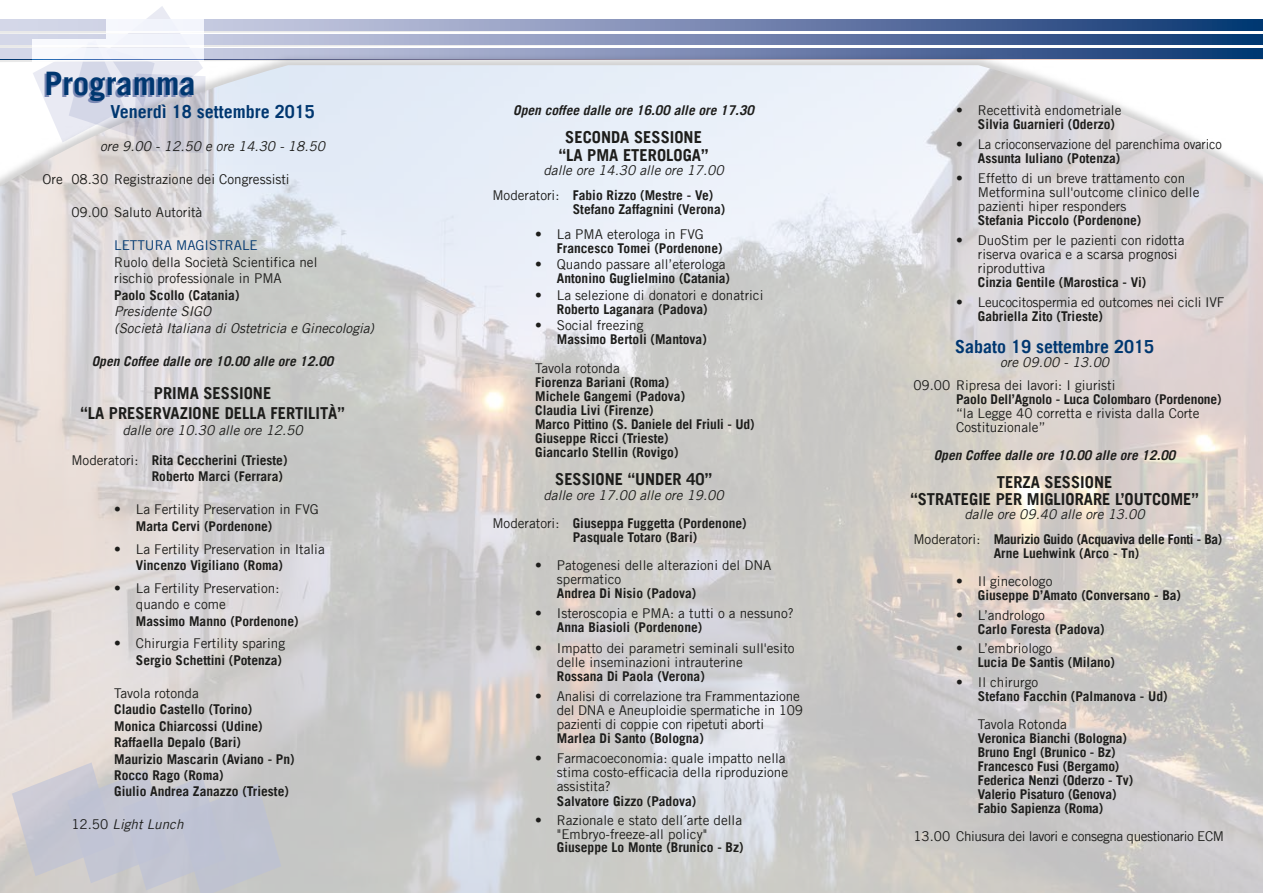
<style>
.page{position:relative;width:1263px;height:893px;background:#fff}
.page>*{position:absolute;margin:0;border:0;box-sizing:border-box;transform-origin:0 0}
.t1{font:700 32.4px "Trade Gothic LT";color:#003770}
.t2{font:700 18px "Trade Gothic LT";color:#003770}
.t3{font:700 16.5px/19.5px "Trade Gothic LT";color:#1d1d1b;text-align:center}
.t4{font:700 13.5px/16.5px "Trade Gothic LT";color:#1d1d1b}
.t5{font:13.5px/14.1px "Trade Gothic LT";color:#1d1d1b}
.t6{font:italic 13.5px/16.5px "Trade Gothic LT";color:#1d1d1b}
.t7{font:italic 700 13.5px "Trade Gothic LT";color:#1d1d1b}
.t8{font:700 13.5px/24.9px "Trade Gothic LT";letter-spacing:-.02em;color:#1d1d1b}
.t9{font:13.5px "Trade Gothic LT";letter-spacing:-.03em;color:#1d1d1b}
.t10{font:13.5px "Trade Gothic LT";letter-spacing:-.02em;color:#1d1d1b}
.t11{font:13.5px "Trade Gothic LT";color:#003770}
.s1{font-weight:400}
.s2{font-style:normal}
.s3{font-weight:700;font-style:normal}
.s4{font-weight:400;font-style:italic}
</style>
<div class="page">
<img style="left:0;top:6px;width:1263px;height:59px">
<img style="left:0;top:65px;width:1263px;height:828px">
<svg style="left:12px;top:762px;width:269px;height:131px;background:#c6c7d0"></svg>
<h1 class="t1" style="left:44px;top:64px;width:153px">Programma</h1>
<h2 class="t2" style="left:110px;top:101px;width:206px">Venerdì 18 settembre 2015</h2>
<p class="t6" style="left:100px;top:138px;width:226px">ore 9.00 - 12.50 e ore 14.30 - 18.50</p>
<p class="t5" style="left:43px;top:172px;width:249px">Ore 08.30 Registrazione dei Congressisti</p>
<p class="t5" style="left:71px;top:205px;width:132px">09.00 Saluto Autorità</p>
<p class="t11" style="left:114px;top:237px;width:145px">LETTURA MAGISTRALE</p>
<p class="t5" style="left:114px;top:254px;width:205px;line-height:16.5px">Ruolo della Società Scientifica nel rischio professionale in PMA</p>
<p class="t4" style="left:114px;top:287px;width:127px">Paolo Scollo (Catania)</p>
<p class="t6" style="left:114px;top:303px;width:261px">Presidente SIGO<br>(Società Italiana di Ostetricia e Ginecologia)</p>
<p class="t7" style="left:92px;top:353px;width:243px">Open Coffee dalle ore 10.00 alle ore 12.00</p>
<p class="t3" style="left:80px;top:383px;width:266px">PRIMA SESSIONE<br>“LA PRESERVAZIONE DELLA FERTILITÀ”</p>
<p class="t6" style="left:122px;top:422px;width:182px">dalle ore 10.30 alle ore 12.50</p>
<p class="t4" style="left:152px;top:452px;width:137px;text-indent:-80px"><span class="s1">Moderatori:</span> Rita Ceccherini (Trieste)<br>Roberto Marci (Ferrara)</p>
<p class="t5" style="left:114px;top:502px;width:206px">• La Fertility Preservation in FVG</p>
<p class="t4" style="left:136px;top:518px;width:138px">Marta Cervi (Pordenone)</p>
<p class="t5" style="left:114px;top:541px;width:212px">• La Fertility Preservation in Italia</p>
<p class="t4" style="left:136px;top:557px;width:149px">Vincenzo Vigiliano (Roma)</p>
<p class="t5" style="left:136px;top:579px;width:145px;line-height:16.5px;text-indent:-22px">• La Fertility Preservation: quando e come</p>
<p class="t4" style="left:136px;top:612px;width:164px">Massimo Manno (Pordenone)</p>
<p class="t5" style="left:114px;top:636px;width:172px">• Chirurgia Fertility sparing</p>
<p class="t4" style="left:136px;top:651px;width:148px">Sergio Schettini (Potenza)</p>
<p class="t5" style="left:114px;top:685px;width:86px">Tavola rotonda</p>
<p class="t4" style="left:114px;top:701px;width:182px">Claudio Castello (Torino)<br>Monica Chiarcossi (Udine)<br>Raffaella Depalo (Bari)<br>Maurizio Mascarin (Aviano - Pn)<br>Rocco Rago (Roma)<br>Giulio Andrea Zanazzo (Trieste)</p>
<p class="t6" style="left:71px;top:816px;width:114px"><span class="s2">12.50</span> Light Lunch</p>
<p class="t7" style="left:513px;top:102px;width:242px">Open coffee dalle ore 16.00 alle ore 17.30</p>
<p class="t3" style="left:559px;top:129px;width:151px;line-height:17.1px">SECONDA SESSIONE “LA PMA ETEROLOGA”</p>
<p class="t6" style="left:492px;top:157px;width:233px;line-height:25.2px;text-indent:51px">dalle ore 14.30 alle ore 17.00<br><span class="s2">Moderatori:</span> <span class="s3">Fabio Rizzo (Mestre - Ve)</span></p>
<p class="t4" style="left:573px;top:201px;width:154px">Stefano Zaffagnini (Verona)</p>
<p class="t5" style="left:535px;top:226px;width:170px">• La PMA eterologa in FVG</p>
<p class="t4" style="left:557px;top:239px;width:167px">Francesco Tomei (Pordenone)</p>
<p class="t5" style="left:535px;top:257px;width:192px">• Quando passare all’eterologa</p>
<p class="t4" style="left:557px;top:270px;width:175px">Antonino Guglielmino (Catania)</p>
<p class="t5" style="left:535px;top:288px;width:230px">• La selezione di donatori e donatrici</p>
<p class="t4" style="left:557px;top:301px;width:152px">Roberto Laganara (Padova)</p>
<p class="t5" style="left:535px;top:318px;width:110px">• Social freezing</p>
<p class="t4" style="left:557px;top:331px;width:151px">Massimo Bertoli (Mantova)</p>
<p class="t5" style="left:535px;top:361px;width:86px">Tavola rotonda</p>
<p class="t4" style="left:535px;top:375px;width:221px;line-height:14.1px">Fiorenza Bariani (Roma)<br>Michele Gangemi (Padova)<br>Claudia Livi (Firenze)<br>Marco Pittino (S. Daniele del Friuli - Ud)<br>Giuseppe Ricci (Trieste)<br>Giancarlo Stellin (Rovigo)</p>
<p class="t3" style="left:555px;top:470px;width:158px">SESSIONE “UNDER 40”</p>
<p class="t4" style="left:492px;top:480px;width:256px;line-height:28.2px;text-indent:51px"><span class="s4">dalle ore 17.00 alle ore 19.00<br></span><span class="s1">Moderatori:</span> Giuseppa Fuggetta (Pordenone)</p>
<p class="t4" style="left:573px;top:529px;width:126px">Pasquale Totaro (Bari)</p>
<p class="t5" style="left:557px;top:558px;width:216px;text-indent:-22px">• Patogenesi delle alterazioni del DNA spermatico</p>
<p class="t4" style="left:557px;top:585px;width:141px">Andrea Di Nisio (Padova)</p>
<p class="t5" style="left:535px;top:606px;width:260px">• Isteroscopia e PMA: a tutti o a nessuno?</p>
<p class="t4" style="left:557px;top:619px;width:147px">Anna Biasioli (Pordenone)</p>
<p class="t5" style="left:557px;top:640px;width:239px;text-indent:-22px">• Impatto dei parametri seminali sull'esito delle inseminazioni intrauterine</p>
<p class="t4" style="left:557px;top:667px;width:150px">Rossana Di Paola (Verona)</p>
<p class="t5" style="left:557px;top:689px;width:248px;text-indent:-22px">• Analisi di correlazione tra Frammentazione del DNA e Aneuploidie spermatiche in 109 pazienti di coppie con ripetuti aborti</p>
<p class="t4" style="left:557px;top:730px;width:149px">Marlea Di Santo (Bologna)</p>
<p class="t5" style="left:557px;top:751px;width:233px;text-indent:-22px">• Farmacoeconomia: quale impatto nella stima costo-efficacia della riproduzione assistita?</p>
<p class="t4" style="left:557px;top:792px;width:141px">Salvatore Gizzo (Padova)</p>
<p class="t5" style="left:557px;top:814px;width:187px;line-height:13.2px;text-indent:-22px">• Razionale e stato dell´arte della "Embryo-freeze-all policy"</p>
<p class="t4" style="left:557px;top:839px;width:188px">Giuseppe Lo Monte (Brunico - Bz)</p>
<p class="t5" style="left:956px;top:103px;width:167px">• Recettività endometriale</p>
<p class="t4" style="left:978px;top:116px;width:139px">Silvia Guarnieri (Oderzo)</p>
<p class="t5" style="left:956px;top:137px;width:267px">• La crioconservazione del parenchima ovarico</p>
<p class="t4" style="left:978px;top:150px;width:144px">Assunta Iuliano (Potenza)</p>
<p class="t5" style="left:978px;top:171px;width:223px;text-indent:-22px">• Effetto di un breve trattamento con<br>Metformina sull'outcome clinico delle pazienti hiper responders</p>
<p class="t4" style="left:978px;top:212px;width:165px">Stefania Piccolo (Pordenone)</p>
<p class="t5" style="left:978px;top:233px;width:208px;text-indent:-22px">• DuoStim per le pazienti con ridotta riserva ovarica e a scarsa prognosi riproduttiva</p>
<p class="t4" style="left:978px;top:273px;width:170px">Cinzia Gentile (Marostica - Vi)</p>
<p class="t10" style="left:956px;top:294px;width:269px">• Leucocitospermia ed outcomes nei cicli IVF</p>
<p class="t4" style="left:978px;top:307px;width:127px">Gabriella Zito (Trieste)</p>
<h2 class="t2" style="left:955px;top:335px;width:201px">Sabato 19 settembre 2015</h2>
<p class="t6" style="left:1000px;top:354px;width:111px">ore 09.00 - 13.00</p>
<p class="t5" style="left:913px;top:378px;width:204px">09.00 Ripresa dei lavori: I giuristi</p>
<p class="t4" style="left:956px;top:391px;width:267px">Paolo Dell’Agnolo - Luca Colombaro (Pordenone)</p>
<p class="t5" style="left:956px;top:406px;width:245px">“la Legge 40 corretta e rivista dalla Corte<br>Costituzionale”</p>
<p class="t7" style="left:934px;top:447px;width:243px">Open Coffee dalle ore 10.00 alle ore 12.00</p>
<p class="t3" style="left:910px;top:473px;width:290px;line-height:17px">TERZA SESSIONE<br>“STRATEGIE PER MIGLIORARE L’OUTCOME”</p>
<p class="t8" style="left:913px;top:501px;width:311px;text-indent:51px"><span class="s4">dalle ore 09.40 alle ore 13.00<br></span><span class="s1">Moderatori:</span> Maurizio Guido (Acquaviva delle Fonti - Ba)</p>
<p class="t4" style="left:994px;top:544px;width:147px">Arne Luehwink (Arco - Tn)</p>
<p class="t5" style="left:956px;top:574px;width:98px">• Il ginecologo</p>
<p class="t4" style="left:978px;top:586px;width:205px">Giuseppe D’Amato (Conversano - Ba)</p>
<p class="t5" style="left:956px;top:607px;width:90px">• L’andrologo</p>
<p class="t4" style="left:978px;top:620px;width:128px">Carlo Foresta (Padova)</p>
<p class="t5" style="left:956px;top:641px;width:98px">• L’embriologo</p>
<p class="t4" style="left:978px;top:654px;width:139px">Lucia De Santis (Milano)</p>
<p class="t5" style="left:956px;top:675px;width:84px">• Il chirurgo</p>
<p class="t4" style="left:978px;top:688px;width:191px">Stefano Facchin (Palmanova - Ud)</p>
<p class="t5" style="left:978px;top:717px;width:91px">Tavola Rotonda</p>
<p class="t4" style="left:978px;top:731px;width:157px;line-height:14px">Veronica Bianchi (Bologna)<br>Bruno Engl (Brunico - Bz)<br>Francesco Fusi (Bergamo)<br>Federica Nenzi (Oderzo - Tv)<br>Valerio Pisaturo (Genova)<br>Fabio Sapienza (Roma)</p>
<p class="t9" style="left:913px;top:828px;width:312px">13.00 Chiusura dei lavori e consegna questionario ECM</p>
</div>
